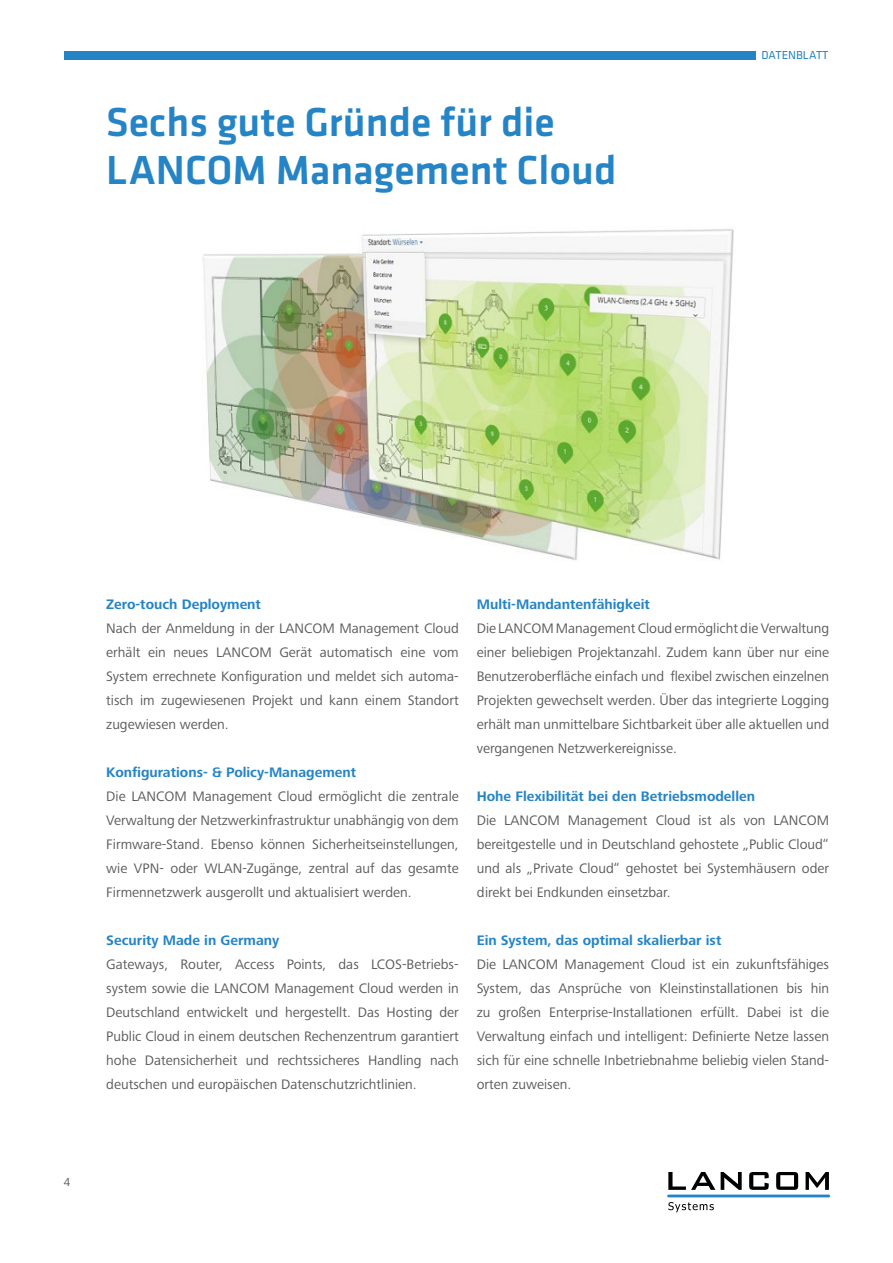
<style>
.page{position:relative;width:893px;height:1263px;background:#fff}
.page>*{position:absolute;margin:0;border:0;box-sizing:border-box;transform-origin:0 0}
.t1{font:500 42px/48px "Klavika Basic";color:#2484c6}
.t2{font:14.25px/24px "Frutiger Next Pro";color:#58595b;text-align:justify}
.t3{font:700 14.25px "Frutiger Next Pro";color:#2484c6}
.t4{font:12px "Klavika Basic";color:#2484c6}
.t5{font:12px "Frutiger Next Pro";color:#58595b}
</style>
<div class="page">
<img style="left:202px;top:229px;width:532px;height:331px">
<svg style="left:668px;top:1172px;width:47px;height:18px"></svg>
<svg style="left:721px;top:1172px;width:21px;height:18px"></svg>
<svg style="left:749px;top:1172px;width:20px;height:18px"></svg>
<svg style="left:776px;top:1172px;width:22px;height:18px"></svg>
<svg style="left:806px;top:1172px;width:23px;height:18px"></svg>
<svg style="left:668px;top:1202px;width:46px;height:10px"></svg>
<hr style="left:667px;top:1194px;width:163px;height:3px;background:#2484c6">
<div style="left:64px;top:51px;width:691px;height:9px;background:#2484c6"></div>
<h1 class="t1" style="left:106px;top:97px;width:512px">Sechs gute Gründe für die<br>LANCOM Management Cloud</h1>
<p class="t4" style="left:762px;top:47px;width:68px">DATENBLATT</p>
<p class="t5" style="left:64px;top:1175px;width:8px">4</p>
<p class="t3" style="left:106px;top:596px;width:156px">Zero-touch Deployment</p>
<p class="t2" style="left:106px;top:616px;width:354px">Nach der Anmeldung in der LANCOM Management Cloud erhält ein neues LANCOM Gerät automatisch eine vom System errechnete Konfiguration und meldet sich automa&shy;tisch im zugewiesenen Projekt und kann einem Standort zugewiesen werden.</p>
<p class="t3" style="left:106px;top:764px;width:251px">Konfigurations- &amp; Policy-Management</p>
<p class="t2" style="left:106px;top:784px;width:354px">Die LANCOM Management Cloud ermöglicht die zentrale Verwaltung der Netzwerkinfrastruktur unabhängig von dem Firmware-Stand. Ebenso können Sicherheitseinstellungen, wie VPN- oder WLAN-Zugänge, zentral auf das gesamte Firmennetzwerk ausgerollt und aktualisiert werden.</p>
<p class="t3" style="left:106px;top:932px;width:175px">Security Made in Germany</p>
<p class="t2" style="left:106px;top:952px;width:354px">Gateways, Router, Access Points, das LCOS-Betriebs&shy;system sowie die LANCOM Management Cloud werden in Deutschland entwickelt und hergestellt. Das Hosting der Public Cloud in einem deutschen Rechenzentrum garantiert hohe Datensicherheit und rechtssicheres Handling nach deutschen und europäischen Datenschutzrichtlinien.</p>
<p class="t3" style="left:477px;top:596px;width:175px">Multi-Mandantenfähigkeit</p>
<p class="t2" style="left:477px;top:616px;width:354px">Die LANCOM Management Cloud ermöglicht die Verwaltung einer beliebigen Projektanzahl. Zudem kann über nur eine Benutzeroberfläche einfach und flexibel zwischen einzelnen Projekten gewechselt werden. Über das integrierte Logging erhält man unmittelbare Sichtbarkeit über alle aktuellen und vergangenen Netzwerkereignisse.</p>
<p class="t3" style="left:477px;top:788px;width:280px">Hohe Flexibilität bei den Betriebsmodellen</p>
<p class="t2" style="left:477px;top:808px;width:354px">Die LANCOM Management Cloud ist als von LANCOM bereitgestelle und in Deutschland gehostete „Public Cloud“ und als „Private Cloud“ gehostet bei Systemhäusern oder direkt bei Endkunden einsetzbar.</p>
<p class="t3" style="left:477px;top:932px;width:246px">Ein System, das optimal skalierbar ist</p>
<p class="t2" style="left:477px;top:952px;width:354px">Die LANCOM Management Cloud ist ein zukunftsfähiges System, das Ansprüche von Kleinstinstallationen bis hin zu großen Enterprise-Installationen erfüllt. Dabei ist die Verwaltung einfach und intelligent: Definierte Netze lassen sich für eine schnelle Inbetriebnahme beliebig vielen Stand&shy;orten zuweisen.</p>
</div>
